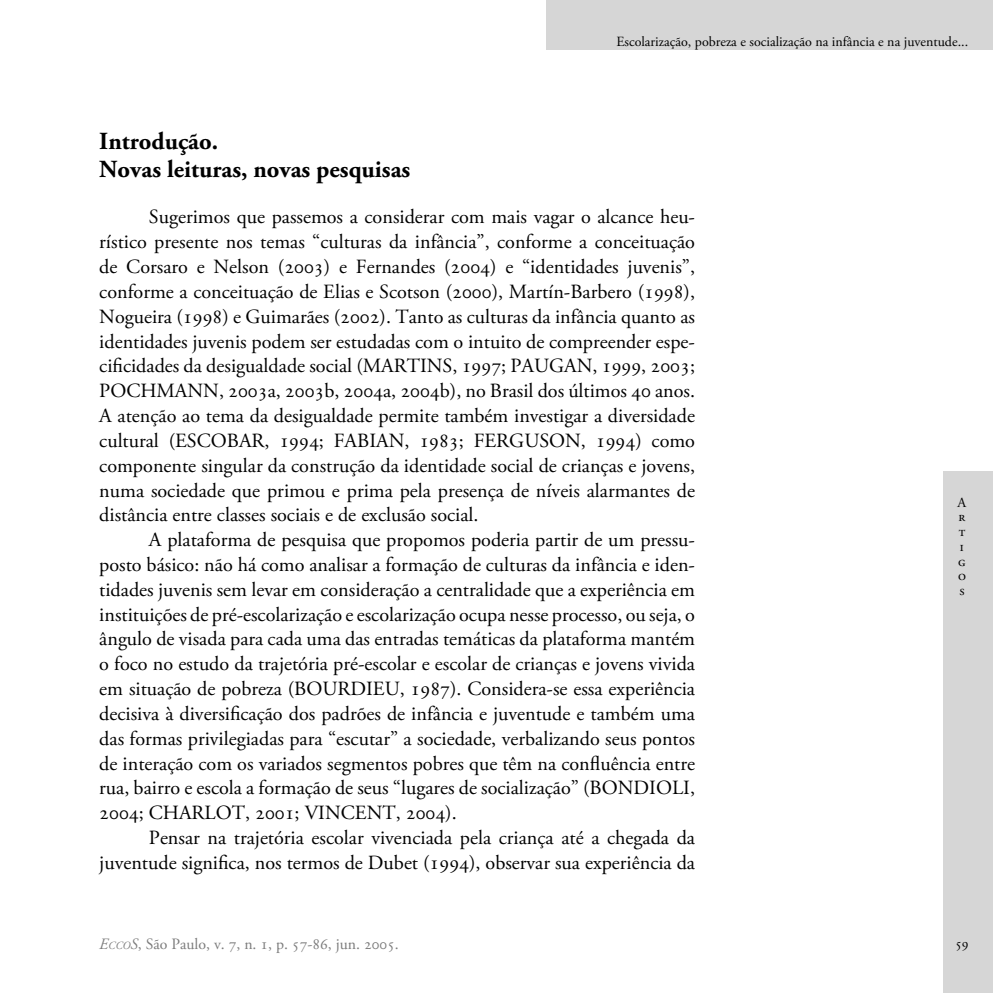
<style>
.page{position:relative;width:993px;height:993px;background:#fff}
.page>*{position:absolute;margin:0;border:0;box-sizing:border-box;transform-origin:0 0}
.SubTitulo{font:700 24.5px/28px "Adobe Garamond Pro";color:#000}
.t1{font:20.12px/24.8px "Adobe Garamond Pro";color:#000;text-align:justify}
.t2{font:15.75px "Adobe Garamond Pro";color:#7c7c7c}
.x_Paginador_superior{font:14px/14.7px "Adobe Garamond Pro";color:#000}
.s1{font-style:italic}
.s2{font-style:italic;font-size:11.03px}
</style>
<div class="page">
<div style="left:546px;top:0;width:446px;height:50px;background:#d6d6d6"></div>
<div style="left:943px;top:471px;width:49px;height:521px;background:#d6d6d6"></div>
<p class="x_Paginador_superior" style="left:616px;top:35px;width:353px">Escolarização, pobreza e socialização na infância e na juventude...</p>
<p class="SubTitulo" style="left:99px;top:128px;width:312px">Introdução.<br>Novas leituras, novas pesquisas</p>
<p class="t1" style="left:99px;top:205px;width:597px;text-indent:50px">Sugerimos que passemos a considerar com mais vagar o alcance heu&shy;rístico presente nos temas “culturas da infância”, conforme a conceituação de Corsaro e Nelson (2003) e Fernandes (2004) e “identidades juvenis”, conforme a conceituação de Elias e Scotson (2000), Martín-Barbero (1998), Nogueira (1998) e Guimarães (2002). Tanto as culturas da infância quanto as identidades juvenis podem ser estudadas com o intuito de compreender espe&shy;cificidades da desigualdade social (MARTINS, 1997; PAUGAN, 1999, 2003; POCHMANN, 2003a, 2003b, 2004a, 2004b), no Brasil dos últimos 40 anos.<br>A atenção ao tema da desigualdade permite também investigar a diversidade cultural (ESCOBAR, 1994; FABIAN, 1983; FERGUSON, 1994) como componente singular da construção da identidade social de crianças e jovens, numa sociedade que primou e prima pela presença de níveis alarmantes de distância entre classes sociais e de exclusão social.</p>
<p class="t1" style="left:99px;top:528px;width:597px;text-indent:50px">A plataforma de pesquisa que propomos poderia partir de um pressu&shy;posto básico: não há como analisar a formação de culturas da infância e iden&shy;tidades juvenis sem levar em consideração a centralidade que a experiência em instituições de pré-escolarização e escolarização ocupa nesse processo, ou seja, o ângulo de visada para cada uma das entradas temáticas da plataforma mantém o foco no estudo da trajetória pré-escolar e escolar de crianças e jovens vivida em situação de pobreza (BOURDIEU, 1987). Considera-se essa experiência decisiva à diversificação dos padrões de infância e juventude e também uma das formas privilegiadas para “escutar” a sociedade, verbalizando seus pontos de interação com os variados segmentos pobres que têm na confluência entre rua, bairro e escola a formação de seus “lugares de socialização” (BONDIOLI, 2004; CHARLOT, 2001; VINCENT, 2004).</p>
<p class="t1" style="left:99px;top:825px;width:597px;text-align:right">Pensar na trajetória escolar vivenciada pela criança até a chegada da juventude significa, nos termos de Dubet (1994), observar sua experiência da</p>
<p class="x_Paginador_superior" style="left:957px;top:495px;width:10px">A<br>R<br>T<br>I<br>G<br>O<br>S</p>
<p class="t2" style="left:99px;top:934px;width:301px"><span class="s1">E</span><span class="s2">CCO</span><span class="s1">S</span>, São Paulo, v. 7, n. 1, p. 57-86, jun. 2005.</p>
<p class="x_Paginador_superior" style="left:954px;top:936px;width:15px">59</p>
</div>
